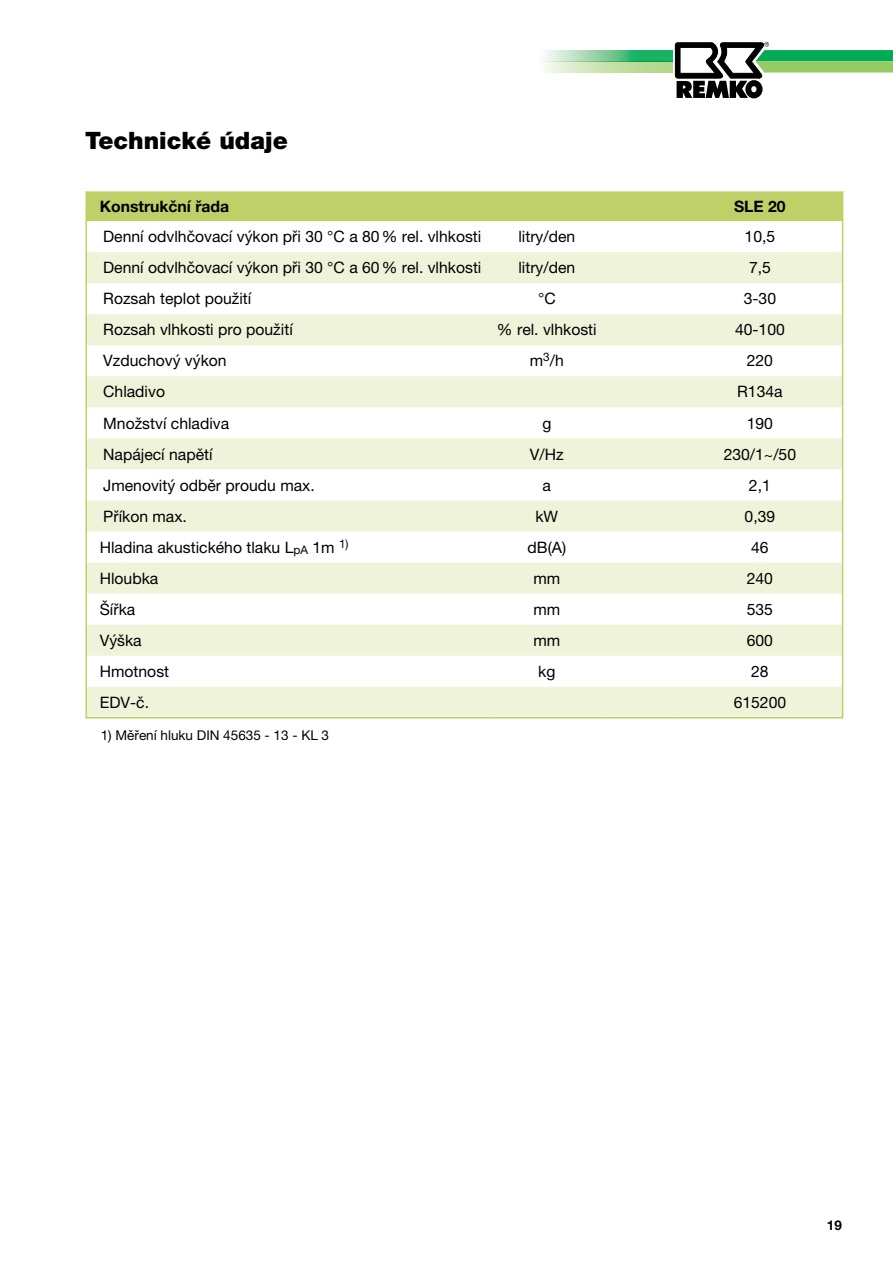
<style>
.page{position:relative;width:893px;height:1263px;background:#fff}
.page>*{position:absolute;margin:0;border:0;box-sizing:border-box;transform-origin:0 0}
.t1{font:900 24px "Helvetica Neue LT Pro";color:#000}
.t2{font:15.75px "Helvetica Neue LT Pro";color:#000}
.t3{font:700 15.75px "Helvetica Neue LT Pro";color:#000}
.t4{font:13.5px "Helvetica Neue LT Pro";color:#000}
.t5{font:700 13.5px "Helvetica Neue LT Pro";color:#000}
</style>
<div class="page">
<div style="left:87px;top:191px;width:755px;height:30px;background:#c0d069"></div>
<svg style="left:87px;top:252px;width:755px;height:465px;fill:#eff3da"></svg>
<hr style="left:85px;top:191px;width:2px;height:30px;background:#c0d069">
<hr style="left:842px;top:191px;width:1px;height:30px;background:#c0d069">
<hr style="left:85px;top:221px;width:2px;height:31px;background:#c0d069">
<hr style="left:842px;top:221px;width:1px;height:31px;background:#c0d069">
<hr style="left:85px;top:252px;width:2px;height:31px;background:#c0d069">
<hr style="left:842px;top:252px;width:1px;height:31px;background:#c0d069">
<hr style="left:85px;top:283px;width:2px;height:31px;background:#c0d069">
<hr style="left:842px;top:283px;width:1px;height:31px;background:#c0d069">
<hr style="left:85px;top:314px;width:2px;height:31px;background:#c0d069">
<hr style="left:842px;top:314px;width:1px;height:31px;background:#c0d069">
<hr style="left:85px;top:345px;width:2px;height:31px;background:#c0d069">
<hr style="left:842px;top:345px;width:1px;height:31px;background:#c0d069">
<hr style="left:85px;top:376px;width:2px;height:31px;background:#c0d069">
<hr style="left:842px;top:376px;width:1px;height:31px;background:#c0d069">
<hr style="left:85px;top:407px;width:2px;height:31px;background:#c0d069">
<hr style="left:842px;top:407px;width:1px;height:31px;background:#c0d069">
<hr style="left:85px;top:438px;width:2px;height:31px;background:#c0d069">
<hr style="left:842px;top:438px;width:1px;height:31px;background:#c0d069">
<hr style="left:85px;top:469px;width:2px;height:31px;background:#c0d069">
<hr style="left:842px;top:469px;width:1px;height:31px;background:#c0d069">
<hr style="left:85px;top:500px;width:2px;height:31px;background:#c0d069">
<hr style="left:842px;top:500px;width:1px;height:31px;background:#c0d069">
<hr style="left:85px;top:531px;width:2px;height:32px;background:#c0d069">
<hr style="left:842px;top:531px;width:1px;height:32px;background:#c0d069">
<hr style="left:85px;top:563px;width:2px;height:31px;background:#c0d069">
<hr style="left:842px;top:563px;width:1px;height:31px;background:#c0d069">
<hr style="left:85px;top:594px;width:2px;height:31px;background:#c0d069">
<hr style="left:842px;top:594px;width:1px;height:31px;background:#c0d069">
<hr style="left:85px;top:625px;width:2px;height:31px;background:#c0d069">
<hr style="left:842px;top:625px;width:1px;height:31px;background:#c0d069">
<hr style="left:85px;top:656px;width:2px;height:31px;background:#c0d069">
<hr style="left:842px;top:656px;width:1px;height:31px;background:#c0d069">
<hr style="left:85px;top:687px;width:2px;height:30px;background:#c0d069">
<hr style="left:842px;top:687px;width:1px;height:30px;background:#c0d069">
<hr style="left:85px;top:717px;width:409px;height:1px;background:#c0d069">
<hr style="left:494px;top:717px;width:106px;height:1px;background:#c0d069">
<hr style="left:600px;top:717px;width:78px;height:1px;background:#c0d069">
<hr style="left:678px;top:717px;width:165px;height:1px;background:#c0d069">
<svg style="left:544px;top:50px;width:128px;height:11px"></svg>
<svg style="left:675px;top:42px;width:218px;height:56px"></svg>
<svg style="left:541px;top:61px;width:131px;height:12px;background:#c3e1ae"></svg>
<h1 class="t1" style="left:85px;top:126px;width:204px">Technické údaje</h1>
<p class="t3" style="left:100px;top:196px;width:131px">Konstrukční řada</p>
<p class="t3" style="left:734px;top:196px;width:53px">SLE 20</p>
<p class="t2" style="left:103px;top:227px;width:380px">Denní odvlhčovací výkon při 30 °C a 80% rel. vlhkosti</p>
<p class="t2" style="left:518px;top:227px;width:58px">litry/den</p>
<p class="t2" style="left:745px;top:227px;width:32px">10,5</p>
<p class="t2" style="left:103px;top:258px;width:380px">Denní odvlhčovací výkon při 30 °C a 60% rel. vlhkosti</p>
<p class="t2" style="left:518px;top:258px;width:58px">litry/den</p>
<p class="t2" style="left:749px;top:258px;width:23px">7,5</p>
<p class="t2" style="left:103px;top:289px;width:150px">Rozsah teplot použití</p>
<p class="t2" style="left:538px;top:289px;width:19px">°C</p>
<p class="t2" style="left:744px;top:289px;width:34px">3-30</p>
<p class="t2" style="left:103px;top:320px;width:191px">Rozsah vlhkosti pro použití</p>
<p class="t2" style="left:497px;top:320px;width:101px">% rel. vlhkosti</p>
<p class="t2" style="left:735px;top:320px;width:51px">40-100</p>
<p class="t2" style="left:103px;top:351px;width:125px">Vzduchový výkon</p>
<p class="t2" style="left:530px;top:351px;width:35px">m<sup>3</sup>/h</p>
<p class="t2" style="left:747px;top:351px;width:28px">220</p>
<p class="t2" style="left:103px;top:382px;width:63px">Chladivo</p>
<p class="t2" style="left:737px;top:382px;width:47px">R134a</p>
<p class="t2" style="left:103px;top:413px;width:128px">Množství chladiva</p>
<p class="t2" style="left:542px;top:413px;width:11px">g</p>
<p class="t2" style="left:747px;top:413px;width:28px">190</p>
<p class="t2" style="left:103px;top:445px;width:111px">Napájecí napětí</p>
<p class="t2" style="left:530px;top:445px;width:35px">V/Hz</p>
<p class="t2" style="left:724px;top:445px;width:74px">230/1~/50</p>
<p class="t2" style="left:103px;top:476px;width:213px">Jmenovitý odběr proudu max.</p>
<p class="t2" style="left:543px;top:476px;width:10px">a</p>
<p class="t2" style="left:749px;top:476px;width:23px">2,1</p>
<p class="t2" style="left:103px;top:507px;width:85px">Příkon max.</p>
<p class="t2" style="left:535px;top:507px;width:24px">kW</p>
<p class="t2" style="left:745px;top:507px;width:32px">0,39</p>
<p class="t2" style="left:100px;top:538px;width:250px">Hladina akustického tlaku L<sub>pA</sub> 1m <sup>1)</sup></p>
<p class="t2" style="left:528px;top:538px;width:40px">dB(A)</p>
<p class="t2" style="left:751px;top:538px;width:19px">46</p>
<p class="t2" style="left:100px;top:569px;width:60px">Hloubka</p>
<p class="t2" style="left:533px;top:569px;width:28px">mm</p>
<p class="t2" style="left:747px;top:569px;width:28px">240</p>
<p class="t2" style="left:100px;top:600px;width:37px">Šířka</p>
<p class="t2" style="left:533px;top:600px;width:28px">mm</p>
<p class="t2" style="left:747px;top:600px;width:28px">535</p>
<p class="t2" style="left:100px;top:631px;width:44px">Výška</p>
<p class="t2" style="left:533px;top:631px;width:28px">mm</p>
<p class="t2" style="left:747px;top:631px;width:28px">600</p>
<p class="t2" style="left:100px;top:662px;width:71px">Hmotnost</p>
<p class="t2" style="left:538px;top:662px;width:19px">kg</p>
<p class="t2" style="left:751px;top:662px;width:19px">28</p>
<p class="t2" style="left:100px;top:692px;width:51px">EDV-č.</p>
<p class="t2" style="left:734px;top:692px;width:54px">615200</p>
<p class="t4" style="left:101px;top:727px;width:230px">1) Měření hluku DIN 45635 - 13 - KL 3</p>
<p class="t5" style="left:827px;top:1217px;width:17px">19</p>
</div>
